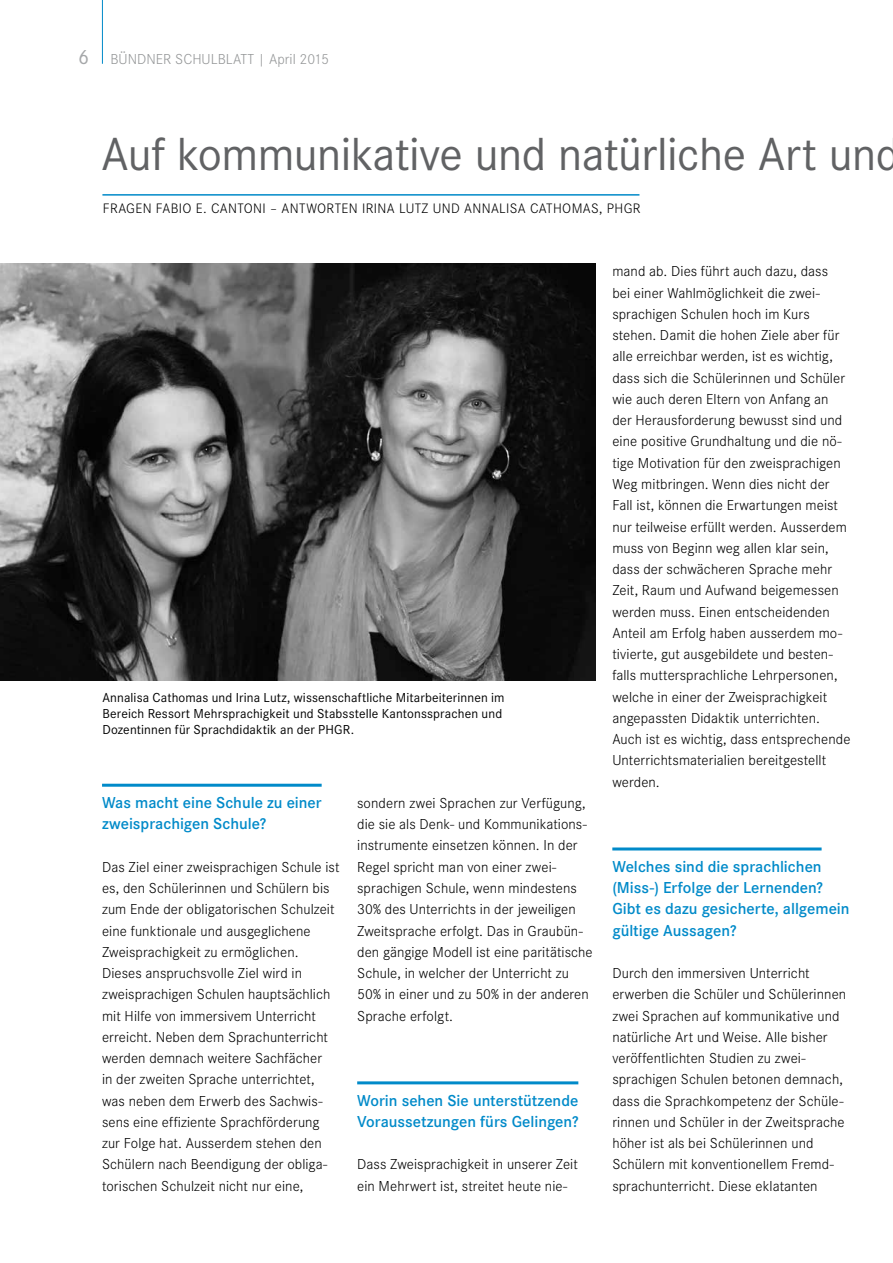
<style>
.page{position:relative;width:893px;height:1263px;background:#fff}
.page>*{position:absolute;margin:0;border:0;box-sizing:border-box;transform-origin:0 0}
.t1{font:48px "Corporate S";letter-spacing:-.01em;color:#616264}
.t2{font:600 16.5px/21.3px "Corporate S";color:#008ac9}
.t3{font:300 15px/21.3px "Corporate S";letter-spacing:.005em;color:#000}
.t4{font:300 15px "Corporate S";color:#959798}
.t5{font:300 14.25px "Corporate S";letter-spacing:.025em;color:#000}
.t6{font:13.5px/16.2px "Corporate S";letter-spacing:.01em;color:#000}
.s1{font-weight:400;font-size:21px;color:#a5a7a9}
</style>
<div class="page">
<hr style="left:102px;top:194px;width:537px;height:2px;background:#008ac9">
<hr style="left:102px;top:784px;width:220px;height:3px;background:#008ac9">
<hr style="left:357px;top:1081px;width:221px;height:3px;background:#008ac9">
<hr style="left:612px;top:847px;width:210px;height:3px;background:#008ac9">
<img style="left:0;top:264px;width:595px;height:416px">
<hr style="left:102px;top:0;width:1px;height:64px;background:#008ac9">
<p class="t4" style="left:78px;top:50px;width:252px"><span class="s1">6</span> BÜNDNER SCHULBLATT | April 2015</p>
<h1 class="t1" style="left:101px;top:127px;width:800px">Auf kommunikative und natürliche Art und</h1>
<p class="t5" style="left:103px;top:200px;width:539px">FRAGEN FABIO E. CANTONI – ANTWORTEN IRINA LUTZ UND ANNALISA CATHOMAS, PHGR</p>
<p class="t6" style="left:102px;top:689px;width:404px">Annalisa Cathomas und Irina Lutz, wissenschaftliche M itarbeiterinnen im<br>Bereich Ressort M ehrsprachigkeit und Stabsstelle Kantonssprachen und<br>Dozentinnen für Sprachdidaktik an der PHGR.</p>
<p class="t2" style="left:102px;top:792px;width:221px">Was macht eine Schule zu einer zweisprachigen Schule?</p>
<p class="t3" style="left:102px;top:856px;width:239px">Das Ziel einer zweisprachigen Schule ist es, den Schülerinnen und Schülern bis zum Ende der obligatorischen Schulzeit eine funktionale und ausgeglichene Zweisprachigkeit zu ermöglichen.<br>Dieses anspruchsvolle Ziel wird in zweisprachigen Schulen hauptsächlich mit Hilfe von immersivem Unterricht erreicht. Neben dem Sprachunterricht werden demnach weitere Sachfächer<br>in der zweiten Sprache unterrichtet, was neben dem Erwerb des Sachwis&shy;sens eine effiziente Sprachförderung zur Folge hat. Ausserdem stehen den Schülern nach Beendigung der obliga&shy;torischen Schulzeit nicht nur eine,</p>
<p class="t3" style="left:357px;top:792px;width:237px">sondern zwei Sprachen zur Verfügung, die sie als Denk- und Kommunikations&shy;instrumente einsetzen können. In der Regel spricht man von einer zwei&shy;sprachigen Schule, wenn mindestens 30% des Unterrichts in der jeweiligen Zweitsprache erfolgt. Das in Graubün&shy;den gängige Modell ist eine paritätische Schule, in welcher der Unterricht zu 50% in einer und zu 50% in der anderen Sprache erfolgt.</p>
<p class="t2" style="left:357px;top:1090px;width:223px">Worin sehen Sie unterstützende<br>Voraussetzungen fürs Gelingen?</p>
<p class="t3" style="left:357px;top:1154px;width:222px">Dass Zweisprachigkeit in unserer Zeit ein Mehrwert ist, streitet heute nie-</p>
<p class="t3" style="left:612px;top:261px;width:240px">mand ab. Dies führt auch dazu, dass<br>bei einer Wahlmöglichkeit die zwei&shy;sprachigen Schulen hoch im Kurs stehen. Damit die hohen Ziele aber für alle erreichbar werden, ist es wichtig, dass sich die Schülerinnen und Schüler wie auch deren Eltern von Anfang an der Herausforderung bewusst sind und eine positive Grundhaltung und die nö&shy;tige Motivation für den zweisprachigen Weg mitbringen. Wenn dies nicht der Fall ist, können die Erwartungen meist nur teilweise erfüllt werden. Ausserdem muss von Beginn weg allen klar sein, dass der schwächeren Sprache mehr Zeit, Raum und Aufwand beigemessen werden muss. Einen entscheidenden Anteil am Erfolg haben ausserdem mo&shy;tivierte, gut ausgebildete und besten&shy;falls muttersprachliche Lehrpersonen, welche in einer der Zweisprachigkeit angepassten Didaktik unterrichten.<br>Auch ist es wichtig, dass entsprechende Unterrichtsmaterialien bereitgestellt werden.</p>
<p class="t2" style="left:612px;top:856px;width:239px">Welches sind die sprachlichen (Miss-) Erfolge der Lernenden?<br>Gibt es dazu gesicherte, allgemein gültige Aussagen?</p>
<p class="t3" style="left:612px;top:962px;width:235px">Durch den immersiven Unterricht erwerben die Schüler und Schülerinnen zwei Sprachen auf kommunikative und natürliche Art und Weise. Alle bisher veröffentlichten Studien zu zwei&shy;sprachigen Schulen betonen demnach, dass die Sprachkompetenz der Schüle&shy;rinnen und Schüler in der Zweitsprache höher ist als bei Schülerinnen und Schülern mit konventionellem Fremd&shy;sprachunterricht. Diese eklatanten</p>
</div>
